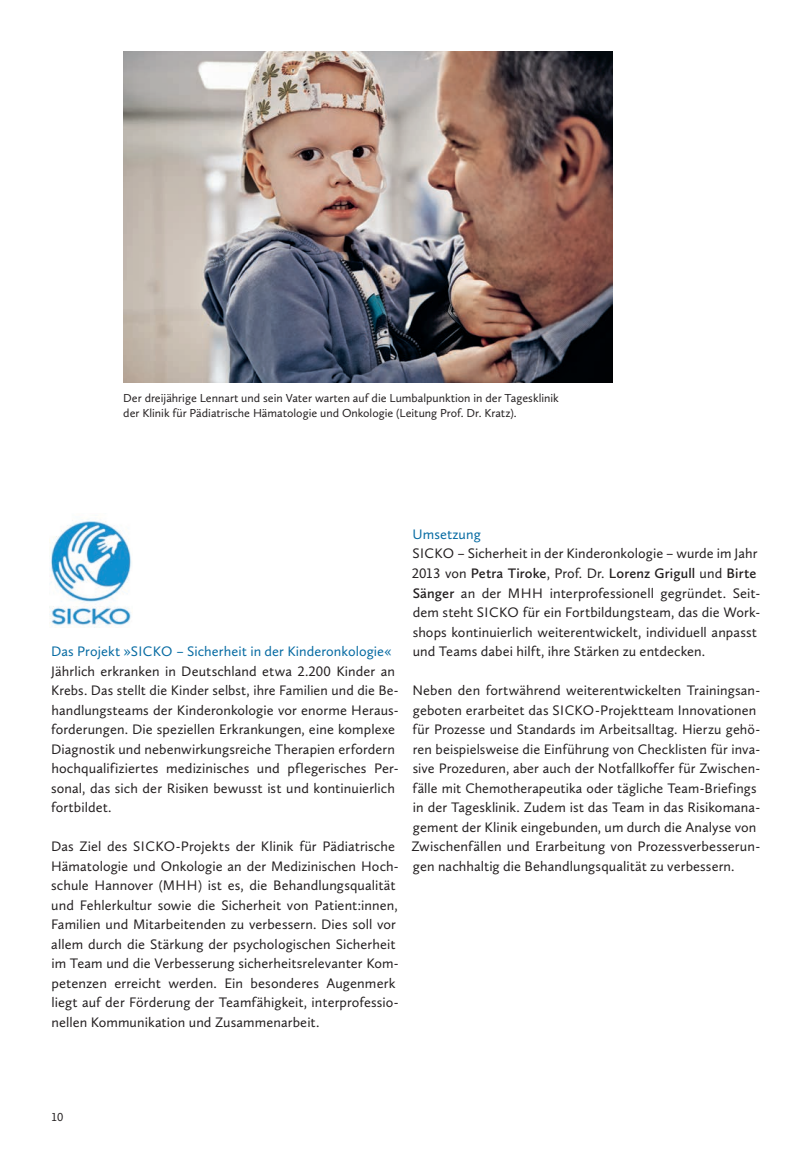
<style>
.page{position:relative;width:808px;height:1149px;background:#fff}
.page>*{position:absolute;margin:0;border:0;box-sizing:border-box;transform-origin:0 0}
.t1{font:14.25px/19.5px "Calluna Sans";letter-spacing:.005em;color:#231f20}
.t2{font:14.25px "Calluna Sans";letter-spacing:.005em;color:#056aa2}
.t3{font:12px/15px "Calluna Sans";color:#231f20}
.s1{font-weight:600}
</style>
<div class="page">
<img style="left:123px;top:51px;width:489px;height:332px">
<img style="left:49px;top:519px;width:83px;height:108px">
<p class="t3" style="left:123px;top:390px;width:437px">Der dreijährige Lennart und sein Vater warten auf die Lumbalpunktion in der Tagesklinik der Klinik für Pädiatrische Hämatologie und Onkologie (Leitung Prof. Dr. Kratz).</p>
<p class="t2" style="left:51px;top:642px;width:342px">Das Projekt »SICKO – Sicherheit in der Kinderonkologie«</p>
<p class="t1" style="left:51px;top:660px;width:349px">Jährlich erkranken in Deutschland etwa 2.200 Kinder an Krebs. Das stellt die Kinder selbst, ihre Familien und die Be&shy;handlungsteams der Kinderonkologie vor enorme Heraus&shy;forderungen. Die speziellen Erkrankungen, eine komplexe Diagnostik und nebenwirkungsreiche Therapien erfordern hochqualifiziertes medizinisches und pflegerisches Per&shy;sonal, das sich der Risiken bewusst ist und kontinuierlich fortbildet.</p>
<p class="t1" style="left:51px;top:836px;width:349px">Das Ziel des SICKO-Projekts der Klinik für Pädiatrische Hämatologie und Onkologie an der Medizinischen Hoch&shy;schule Hannover (MHH) ist es, die Behandlungsqualität und Fehlerkultur sowie die Sicherheit von Patient:innen, Familien und Mitarbeitenden zu verbessern. Dies soll vor allem durch die Stärkung der psychologischen Sicherheit im Team und die Verbesserung sicherheitsrelevanter Kom&shy;petenzen erreicht werden. Ein besonderes Augenmerk liegt auf der Förderung der Teamfähigkeit, interprofessio&shy;nellen Kommunikation und Zusammenarbeit.</p>
<p class="t2" style="left:412px;top:525px;width:70px">Umsetzung</p>
<p class="t1" style="left:412px;top:543px;width:350px">SICKO – Sicherheit in der Kinderonkologie – wurde im Jahr 2013 von <span class="s1">Petra Tiroke</span>, Prof. Dr. <span class="s1">Lorenz Grigull</span> und <span class="s1">Birte Sänger</span> an der MHH interprofessionell gegründet. Seit&shy;dem steht SICKO für ein Fortbildungsteam, das die Work&shy;shops kontinuierlich weiterentwickelt, individuell anpasst und Teams dabei hilft, ihre Stärken zu entdecken.</p>
<p class="t1" style="left:411px;top:680px;width:350px">Neben den fortwährend weiterentwickelten Trainingsan&shy;geboten erarbeitet das SICKO-Projektteam Innovationen für Prozesse und Standards im Arbeitsalltag. Hierzu gehö&shy;ren beispielsweise die Einführung von Checklisten für inva&shy;sive Prozeduren, aber auch der Notfallkoffer für Zwischen&shy;fälle mit Chemotherapeutika oder tägliche Team-Briefings in der Tagesklinik. Zudem ist das Team in das Risikomana&shy;gement der Klinik eingebunden, um durch die Analyse von Zwischenfällen und Erarbeitung von Prozessverbesserun&shy;gen nachhaltig die Behandlungsqualität zu verbessern.</p>
<p class="t3" style="left:51px;top:1108px;width:14px">10</p>
</div>
